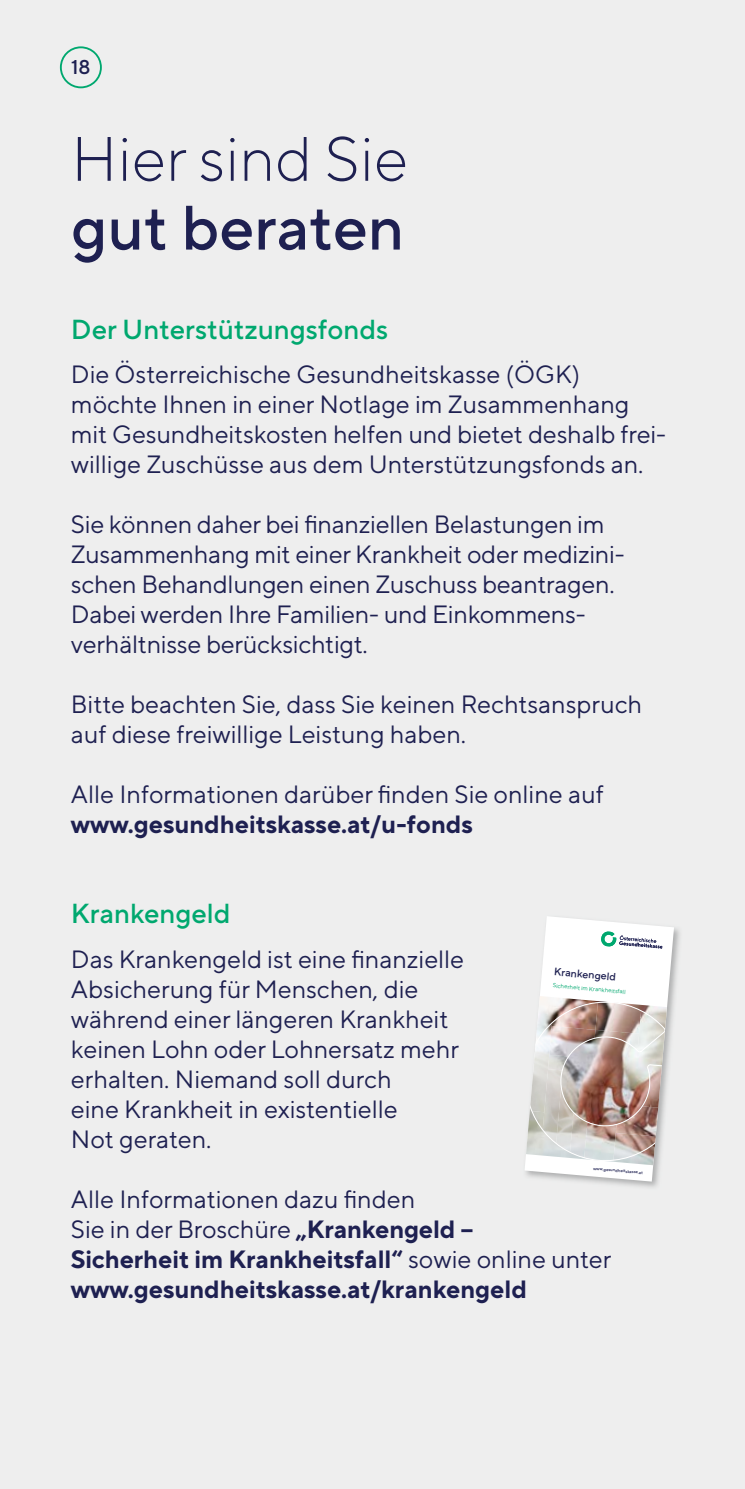
<style>
.page{position:relative;width:745px;height:1489px;background:#fff}
.page>*{position:absolute;margin:0;border:0;box-sizing:border-box;transform-origin:0 0}
.t1{font:300 62.5px "TT Norms Pro";color:#1e2051}
.t2{font:500 62.5px "TT Norms Pro";color:#1e2051}
.t3{font:500 27.5px "TT Norms Pro";color:#00a86f}
.t4{font:25px/30px "TT Norms Pro";color:#1e2051}
.t5{font:700 25px/30px "TT Norms Pro";color:#1e2051}
.t6{font:500 20px "TT Norms Pro";color:#1e2051}
.t7{font:500 10.75px "TT Norms Pro";color:#1e2051}
.t8{font:6px "TT Norms Pro";color:#00a86f}
.t9{font:500 4.25px "TT Norms Pro";color:#1e2051}
.s1{font-weight:400}
</style>
<div class="page">
<div style="left:0;top:0;width:744px;height:1488px;background:#eee"></div>
<img style="left:592px;top:928px;width:88px;height:260px">
<img style="left:525px;top:916px;width:148px;height:266px">
<svg style="left:60px;top:46px;width:42px;height:42px"></svg>
<p class="t6" style="left:71px;top:52px;width:21px">18</p>
<h1 class="t1" style="left:71px;top:114px;width:338px">Hier sind Sie</h1>
<h1 class="t2" style="left:71px;top:182px;width:334px">gut beraten</h1>
<p class="t3" style="left:71px;top:309px;width:318px">Der Unterstützungsfonds</p>
<p class="t4" style="left:71px;top:357px;width:596px">Die Österreichische Gesundheitskasse (ÖGK) möchte Ihnen in einer Notlage im Zusammenhang mit Gesundheitskosten helfen und bietet deshalb frei&shy;willige Zuschüsse aus dem Unterstützungsfonds an.</p>
<p class="t4" style="left:71px;top:507px;width:554px">Sie können daher bei finanziellen Belastungen im Zusammenhang mit einer Krankheit oder medizini&shy;schen Behandlungen einen Zuschuss beantragen.<br>Dabei werden Ihre Familien- und Einkommens&shy;verhältnisse berücksichtigt.</p>
<p class="t4" style="left:71px;top:687px;width:572px">Bitte beachten Sie, dass Sie keinen Rechtsanspruch auf diese freiwillige Leistung haben.</p>
<p class="t4" style="left:71px;top:777px;width:534px">Alle Informationen darüber finden Sie online auf</p>
<p class="t5" style="left:71px;top:807px;width:403px">www.gesundheitskasse.at/u-fonds</p>
<p class="t3" style="left:71px;top:893px;width:161px">Krankengeld</p>
<p class="t4" style="left:71px;top:941px;width:394px">Das Krankengeld ist eine finanzielle<br>Absicherung für Menschen, die während einer längeren Krankheit keinen Lohn oder Lohnersatz mehr erhalten. Niemand soll durch<br>eine Krankheit in existentielle<br>Not geraten.</p>
<p class="t5" style="left:71px;top:1181px;width:541px"><span class="s1">Alle Informationen dazu finden<br>Sie in der Broschüre</span> „Krankengeld –<br>Sicherheit im Krankheitsfall“ <span class="s1">sowie online unter </span>www.gesundheitskasse.at/krankengeld</p>
<p class="t7" style="left:554px;top:963px;width:64px;rotate:5deg">Krankengeld</p>
<p class="t8" style="left:553px;top:980px;width:74px;rotate:5deg">Sicherheit im Krankheitsfall</p>
<p class="t9" style="left:593px;top:1165px;width:51px;rotate:5deg">www.gesundheitskasse.at</p>
</div>
